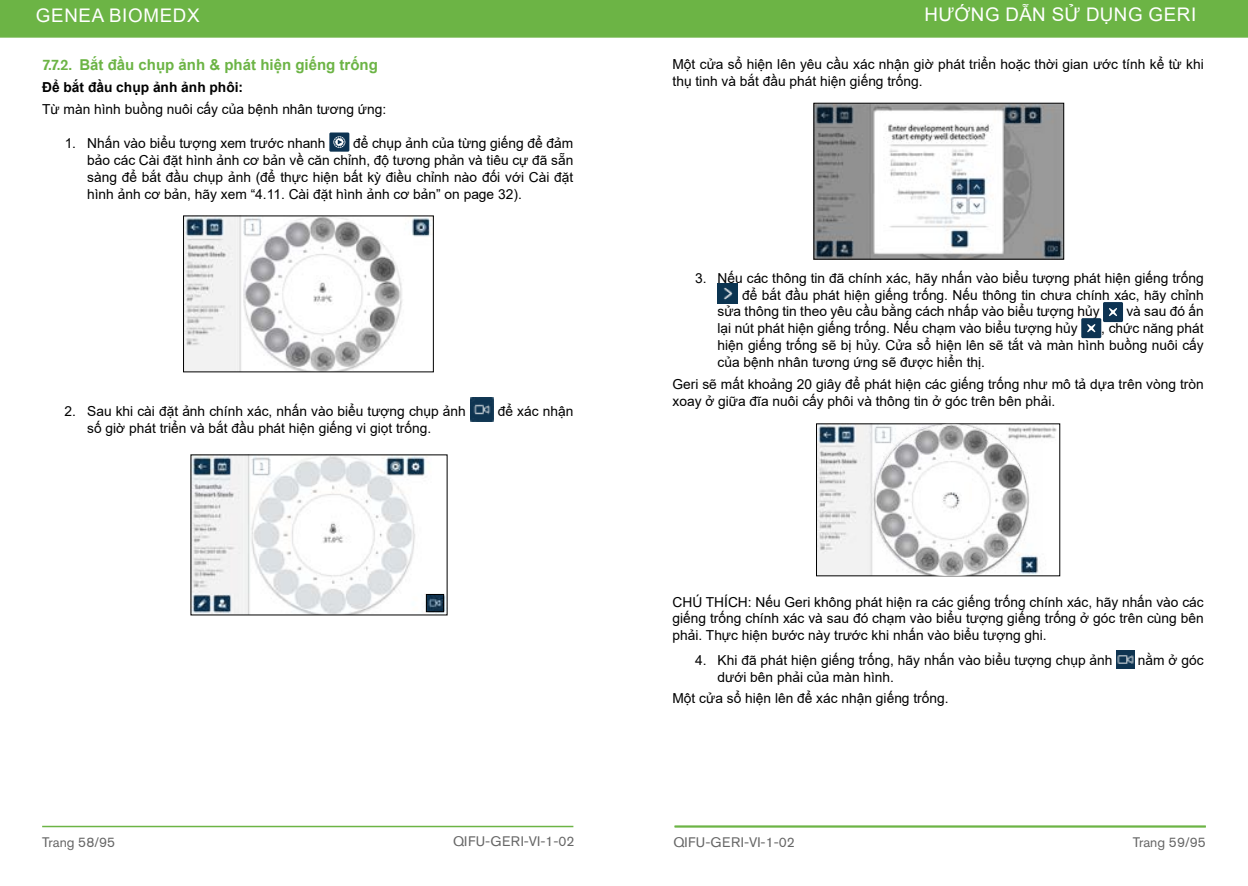
<style>
.page{position:relative;width:1248px;height:886px;background:#fff}
.page>*{position:absolute;margin:0;border:0;box-sizing:border-box;transform-origin:0 0}
.t1{font:18.75px "Arial";letter-spacing:.035em;color:#fff}
.t2{font:700 15px "Arial";color:#6cb445}
.t3{font:13.75px/16.9px "Arial";color:#000}
.t4{font:13.75px "Akzidenz Grotesk Std";letter-spacing:.03em;color:#666}
.t5{font:700 13.75px "Arial";color:#000}
.t6{font:13.75px "Akzidenz Grotesk Std";color:#666}
.s1{font-family:"Akzidenz Grotesk Std";font-weight:500}
</style>
<div class="page">
<div style="left:0;top:0;width:1247px;height:38px;background:#6cb445"></div>
<hr style="left:42px;top:826px;width:531px;height:1px;background:#6cb445">
<hr style="left:674px;top:826px;width:531px;height:1px;background:#6cb445">
<hr style="left:674px;top:827px;width:531px;height:1px;background:#6cb445">
<img style="left:717px;top:283px;width:20px;height:20px">
<div style="left:1102px;top:302px;width:20px;height:20px;background:#0d3352"></div>
<svg style="left:1109px;top:308px;width:8px;height:8px"></svg>
<div style="left:1081px;top:318px;width:20px;height:20px;background:#0d3352"></div>
<svg style="left:1087px;top:324px;width:8px;height:8px"></svg>
<img style="left:818px;top:426px;width:239px;height:148px">
<div style="left:816px;top:424px;width:243px;height:152px;border:1px solid #000"></div>
<img style="left:872px;top:424px;width:170px;height:152px">
<img style="left:1116px;top:651px;width:17px;height:17px">
<img style="left:815px;top:105px;width:246px;height:152px">
<div style="left:813px;top:103px;width:250px;height:156px;border:1px solid #000"></div>
<div style="left:329px;top:132px;width:20px;height:20px;background:#0d3352"></div>
<svg style="left:333px;top:136px;width:12px;height:12px"></svg>
<img style="left:470px;top:398px;width:23px;height:24px">
<img style="left:193px;top:457px;width:252px;height:156px">
<img style="left:428px;top:596px;width:13px;height:14px">
<div style="left:426px;top:594px;width:17px;height:18px;border:1px solid #000"></div>
<img style="left:185px;top:218px;width:246px;height:152px">
<h1 class="t1" style="left:36px;top:2px;width:165px">GENEA BIOMEDX</h1>
<h1 class="t1" style="left:924px;top:2px;width:273px">HƯỚNG DẪN SỬ DỤNG GERI</h1>
<p class="t2" style="left:42px;top:55px;width:337px"><span class="s1">7.7.2.</span> Bắt đầu chụp ảnh &amp; phát hiện giếng trống</p>
<p class="t5" style="left:42px;top:78px;width:202px">Để bắt đầu chụp ảnh ảnh phôi:</p>
<p class="t3" style="left:42px;top:101px;width:345px">Từ màn hình buồng nuôi cấy của bệnh nhân tương ứng:</p>
<p class="t3" style="left:65px;top:135px;width:262px">1. Nhấn vào biểu tượng xem trước nhanh</p>
<p class="t3" style="left:87px;top:135px;width:487px;text-align:justify;text-indent:266px">để chụp ảnh của từng giếng để đảm bảo các Cài đặt hình ảnh cơ bản về căn chỉnh, độ tương phản và tiêu cự đã sẵn sàng để bắt đầu chụp ảnh (để thực hiện bất kỳ điều chỉnh nào đối với Cài đặt hình ảnh cơ bản, hãy xem “4.11. Cài đặt hình ảnh cơ bản” on page 32).</p>
<p class="t3" style="left:65px;top:403px;width:403px">2. Sau khi cài đặt ảnh chính xác, nhấn vào biểu tượng chụp ảnh</p>
<p class="t3" style="left:498px;top:403px;width:77px">để xác nhận</p>
<p class="t3" style="left:87px;top:420px;width:345px">số giờ phát triển và bắt đầu phát hiện giếng vi giọt trống.</p>
<p class="t3" style="left:672px;top:56px;width:532px">Một cửa sổ hiện lên yêu cầu xác nhận giờ phát triển hoặc thời gian ước tính kể từ khi thụ tinh và bắt đầu phát hiện giếng trống.</p>
<p class="t3" style="left:695px;top:269px;width:510px">3. Nếu các thông tin đã chính xác, hãy nhấn vào biểu tượng phát hiện giếng trống</p>
<p class="t3" style="left:742px;top:286px;width:463px">để bắt đầu phát hiện giếng trống. Nếu thông tin chưa chính xác, hãy chỉnh</p>
<p class="t3" style="left:717px;top:303px;width:383px">sửa thông tin theo yêu cầu bằng cách nhấp vào biểu tượng hủy</p>
<p class="t3" style="left:1126px;top:303px;width:79px">và sau đó ấn</p>
<p class="t3" style="left:717px;top:320px;width:361px">lại nút phát hiện giếng trống. Nếu chạm vào biểu tượng hủy</p>
<p class="t3" style="left:717px;top:320px;width:487px;text-align:justify;text-indent:384px">, chức năng phát hiện giếng trống sẽ bị hủy. Cửa sổ hiện lên sẽ tắt và màn hình buồng nuôi cấy của bệnh nhân tương ứng sẽ được hiển thị.</p>
<p class="t3" style="left:672px;top:376px;width:532px">Geri sẽ mất khoảng 20 giây để phát hiện các giếng trống như mô tả dựa trên vòng tròn xoay ở giữa đĩa nuôi cấy phôi và thông tin ở góc trên bên phải.</p>
<p class="t3" style="left:672px;top:593px;width:532px;text-align:justify">CHÚ THÍCH: Nếu Geri không phát hiện ra các giếng trống chính xác, hãy nhấn vào các giếng trống chính xác và sau đó chạm vào biểu tượng giếng trống ở góc trên cùng bên phải. Thực hiện bước này trước khi nhấn vào biểu tượng ghi.</p>
<p class="t3" style="left:695px;top:651px;width:419px">4. Khi đã phát hiện giếng trống, hãy nhấn vào biểu tượng chụp ảnh</p>
<p class="t3" style="left:1137px;top:651px;width:67px">nằm ở góc</p>
<p class="t3" style="left:672px;top:666px;width:277px;line-height:21.9px;text-indent:45px">dưới bên phải của màn hình.<br>Một cửa sổ hiện lên để xác nhận giếng trống.</p>
<p class="t4" style="left:453px;top:833px;width:123px">QIFU-GERI-VI-1-02</p>
<p class="t4" style="left:673px;top:834px;width:123px">QIFU-GERI-VI-1-02</p>
<p class="t6" style="left:42px;top:834px;width:75px">Trang 58/95</p>
<p class="t6" style="left:1132px;top:834px;width:75px">Trang 59/95</p>
</div>
